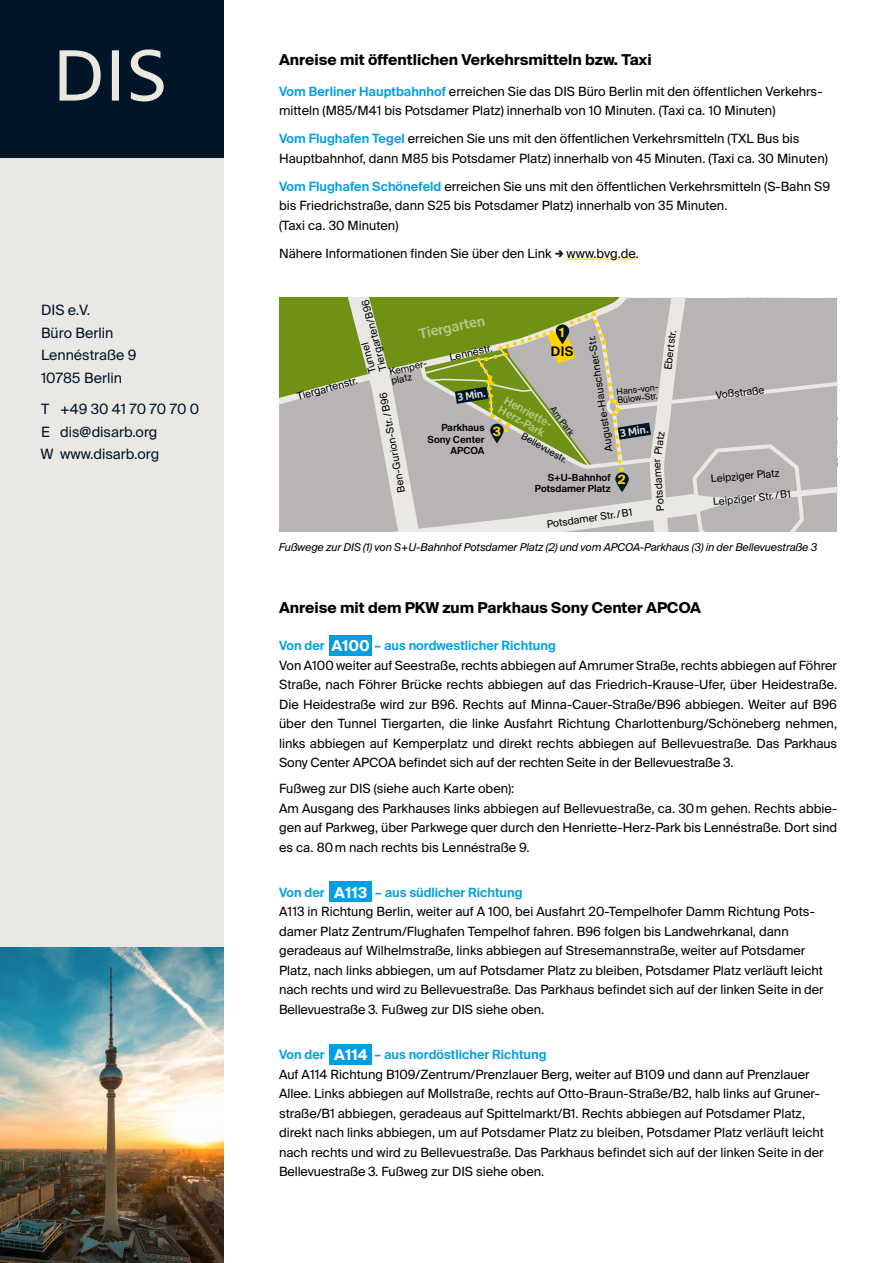
<style>
.page{position:relative;width:893px;height:1263px;background:#fff}
.page>*{position:absolute;margin:0;border:0;box-sizing:border-box;transform-origin:0 0}
._3_-_Copy{font:700 15px "Suisse Intl";color:#000}
.t1{font:700 15px "Suisse Intl";color:#fff}
.t2{font:14.25px/22.5px "Suisse Intl";color:#001528}
.t3{font:600 13.8px "Suisse Sign";color:#fff}
.t4{font:600 13.2px "Suisse Intl";color:#000}
._3_-_Copy-2{font:12.75px/19.5px "Suisse Intl";color:#000}
._3_-_Copy-3{font:600 12.75px "Suisse Intl";color:#009ee3}
.t5{font:700 12.75px "Suisse Intl";color:#ffd200}
.t6{font:600 10.95px/10.9px "Suisse Sign";color:#fff}
.t7{font:italic 10.8px "Suisse Intl";letter-spacing:-.005em;color:#000}
.t8{font:10.2px/11.2px "Suisse Intl";color:#000}
.t9{font:600 10.2px "Suisse Sign";color:#e9e8e5}
.t10{font:600 9.75px/11.7px "Suisse Intl";color:#000;text-align:right}
.t11{font:9.45px/9.4px "Suisse Intl";color:#000}
.t12{font:8.7px/8.7px "Suisse Intl";color:#000}
.s1{font-weight:600;color:#009ee3}
</style>
<div class="page">
<div style="left:0;top:158px;width:223px;height:1105px;background:#e9e8e5"></div>
<div style="left:0;top:0;width:223px;height:158px;background:#001528"></div>
<svg style="left:60px;top:49px;width:104px;height:52px"></svg>
<img style="left:0;top:947px;width:223px;height:316px">
<div style="left:329px;top:635px;width:43px;height:20px;background:#009ee3"></div>
<div style="left:329px;top:882px;width:43px;height:20px;background:#009ee3"></div>
<div style="left:329px;top:1044px;width:43px;height:20px;background:#009ee3"></div>
<hr style="left:566px;top:259px;width:70px;height:1px;background:#ffd200">
<svg style="left:279px;top:298px;width:10px;height:131px"></svg>
<svg style="left:289px;top:298px;width:548px;height:233px;background:#b1b49c"></svg>
<p class="t2" style="left:41px;top:299px;width:97px">DIS e.V.<br>Büro Berlin<br>Lennéstraße 9<br>10785 Berlin</p>
<p class="t2" style="left:41px;top:398px;width:160px">T +49 30 41 70 70 70 0<br>E dis@disarb.org<br>W www.disarb.org</p>
<p class="_3_-_Copy" style="left:279px;top:51px;width:374px">Anreise mit öffentlichen Verkehrsmitteln bzw. Taxi</p>
<p class="_3_-_Copy-2" style="left:279px;top:81px;width:545px"><span class="s1">Vom Berliner Hauptbahnhof</span> erreichen Sie das DIS Büro Berlin mit den öffentlichen Verkehrs&shy;mitteln (M85/M41 bis Potsdamer Platz) innerhalb von 10 Minuten. (Taxi ca. 10 Minuten)</p>
<p class="_3_-_Copy-2" style="left:279px;top:129px;width:550px"><span class="s1">Vom Flughafen Tegel</span> erreichen Sie uns mit den öffentlichen Verkehrsmitteln (TXL Bus bis<br>Hauptbahnhof, dann M85 bis Potsdamer Platz) innerhalb von 45 Minuten. (Taxi ca. 30 Minuten)</p>
<p class="_3_-_Copy-2" style="left:279px;top:176px;width:553px"><span class="s1">Vom Flughafen Schönefeld</span> erreichen Sie uns mit den öffentlichen Verkehrsmitteln (S-Bahn S9 bis Friedrichstraße, dann S25 bis Potsdamer Platz) innerhalb von 35 Minuten.<br>(Taxi ca. 30 Minuten)</p>
<p class="_3_-_Copy-2" style="left:279px;top:243px;width:361px">Nähere Informationen finden Sie über den Link www.bvg.de.</p>
<p class="t8" style="left:367px;top:375px;width:74px;rotate:-105deg">Tunnel<br>Tiergarten/B96</p>
<p class="t3" style="left:417px;top:326px;width:69px;rotate:-12deg">Tiergarten</p>
<p class="t5" style="left:559px;top:325px;width:7px">1</p>
<p class="t8" style="left:662px;top:369px;width:42px;rotate:-83deg">Ebertstr.</p>
<p class="t8" style="left:604px;top:452px;width:118px;rotate:-99deg">Auguste-Hauschner-Str.</p>
<p class="t8" style="left:449px;top:352px;width:45px;rotate:-13deg">Lennéstr.</p>
<p class="t9" style="left:457px;top:392px;width:30px;rotate:-9deg">3 Min.</p>
<p class="t4" style="left:551px;top:344px;width:24px">DIS</p>
<p class="t11" style="left:388px;top:367px;width:41px;rotate:-13deg">Kemper&shy;platz</p>
<p class="t8" style="left:296px;top:391px;width:64px;rotate:-15deg">Tiergartenstr.</p>
<p class="t12" style="left:616px;top:388px;width:45px;rotate:-7deg">Hans-von-<br>Bülow-Str.</p>
<p class="t8" style="left:397px;top:493px;width:103px;rotate:-101deg">Ben-Gurion-Str. / B96</p>
<p class="t6" style="left:508px;top:394px;width:56px;rotate:29deg">Henriette-<br>Herz-Park</p>
<p class="t12" style="left:556px;top:405px;width:35px;rotate:53deg">Am Park</p>
<p class="t10" style="left:427px;top:422px;width:59px">Parkhaus<br>Sony Center<br>APCOA</p>
<p class="t5" style="left:493px;top:424px;width:10px">3</p>
<p class="t9" style="left:619px;top:427px;width:30px;rotate:-9deg">3 Min.</p>
<p class="t8" style="left:652px;top:454px;width:25px;rotate:-82deg">Platz</p>
<p class="t11" style="left:524px;top:431px;width:53px;rotate:30deg">Bellevuestr.</p>
<p class="t8" style="left:655px;top:511px;width:54px;rotate:-95deg">Potsdamer</p>
<p class="t10" style="left:535px;top:471px;width:77px">S+U-Bahnhof<br>Potsdamer Platz</p>
<p class="t5" style="left:618px;top:472px;width:9px">2</p>
<p class="t8" style="left:546px;top:519px;width:88px;rotate:-8deg">Potsdamer Str. / B1</p>
<p class="t8" style="left:715px;top:390px;width:50px;rotate:-6deg">Voßstraße</p>
<p class="t8" style="left:710px;top:473px;width:70px;rotate:-5deg">Leipziger Platz</p>
<p class="t8" style="left:712px;top:496px;width:80px;rotate:-6deg">Leipziger Str. / B1</p>
<p class="t7" style="left:279px;top:541px;width:540px">Fußwege zur DIS (1) von S+U-Bahnhof Potsdamer Platz (2) und vom APCOA-Parkhaus (3) in der Bellevuestraße 3</p>
<p class="_3_-_Copy" style="left:279px;top:599px;width:423px">Anreise mit dem PKW zum Parkhaus Sony Center APCOA</p>
<p class="_3_-_Copy-3" style="left:279px;top:638px;width:47px">Von der</p>
<p class="t1" style="left:331px;top:637px;width:40px">A100</p>
<p class="_3_-_Copy-3" style="left:375px;top:638px;width:183px">– aus nordwestlicher Richtung</p>
<p class="_3_-_Copy-2" style="left:279px;top:655px;width:560px;text-align:justify">Von A100 weiter auf Seestraße, rechts abbiegen auf Amrumer Straße, rechts abbiegen auf Föhrer Straße, nach Föhrer Brücke rechts abbiegen auf das Friedrich-Krause-Ufer, über Heidestraße.<br>Die Heidestraße wird zur B96. Rechts auf Minna-Cauer-Straße/B96 abbiegen. Weiter auf B96 über den Tunnel Tiergarten, die linke Ausfahrt Richtung Charlottenburg/Schöneberg nehmen, links abbiegen auf Kemperplatz und direkt rechts abbiegen auf Bellevuestraße. Das Parkhaus Sony Center APCOA befindet sich auf der rechten Seite in der Bellevuestraße 3.</p>
<p class="_3_-_Copy-2" style="left:279px;top:779px;width:237px">Fußweg zur DIS (siehe auch Karte oben):</p>
<p class="_3_-_Copy-2" style="left:279px;top:798px;width:560px;text-align:justify">Am Ausgang des Parkhauses links abbiegen auf Bellevuestraße, ca. 30m gehen. Rechts abbie&shy;gen auf Parkweg, über Parkwege quer durch den Henriette-Herz-Park bis Lennéstraße. Dort sind es ca. 80m nach rechts bis Lennéstraße 9.</p>
<p class="_3_-_Copy-3" style="left:279px;top:885px;width:47px">Von der</p>
<p class="t1" style="left:334px;top:884px;width:35px">A113</p>
<p class="_3_-_Copy-2" style="left:279px;top:883px;width:546px;text-indent:96px"><span class="s1">– aus südlicher Richtung<br></span>A113 in Richtung Berlin, weiter auf A 100, bei Ausfahrt 20-Tempelhofer Damm Richtung Pots&shy;damer Platz Zentrum/Flughafen Tempelhof fahren. B96 folgen bis Landwehrkanal, dann geradeaus auf Wilhelmstraße, links abbiegen auf Stresemannstraße, weiter auf Potsdamer Platz, nach links abbiegen, um auf Potsdamer Platz zu bleiben, Potsdamer Platz verläuft leicht nach rechts und wird zu Bellevuestraße. Das Parkhaus befindet sich auf der linken Seite in der Bellevuestraße 3. Fußweg zur DIS siehe oben.</p>
<p class="_3_-_Copy-3" style="left:279px;top:1047px;width:47px">Von der</p>
<p class="t1" style="left:334px;top:1046px;width:35px">A114</p>
<p class="_3_-_Copy-2" style="left:279px;top:1045px;width:547px;text-indent:96px"><span class="s1">– aus nordöstlicher Richtung<br></span>Auf A114 Richtung B109/Zentrum/Prenzlauer Berg, weiter auf B109 und dann auf Prenzlauer Allee. Links abbiegen auf Mollstraße, rechts auf Otto-Braun-Straße/B2, halb links auf Gruner&shy;straße/B1 abbiegen, geradeaus auf Spittelmarkt/B1. Rechts abbiegen auf Potsdamer Platz, direkt nach links abbiegen, um auf Potsdamer Platz zu bleiben, Potsdamer Platz verläuft leicht nach rechts und wird zu Bellevuestraße. Das Parkhaus befindet sich auf der linken Seite in der Bellevuestraße 3. Fußweg zur DIS siehe oben.</p>
</div>
